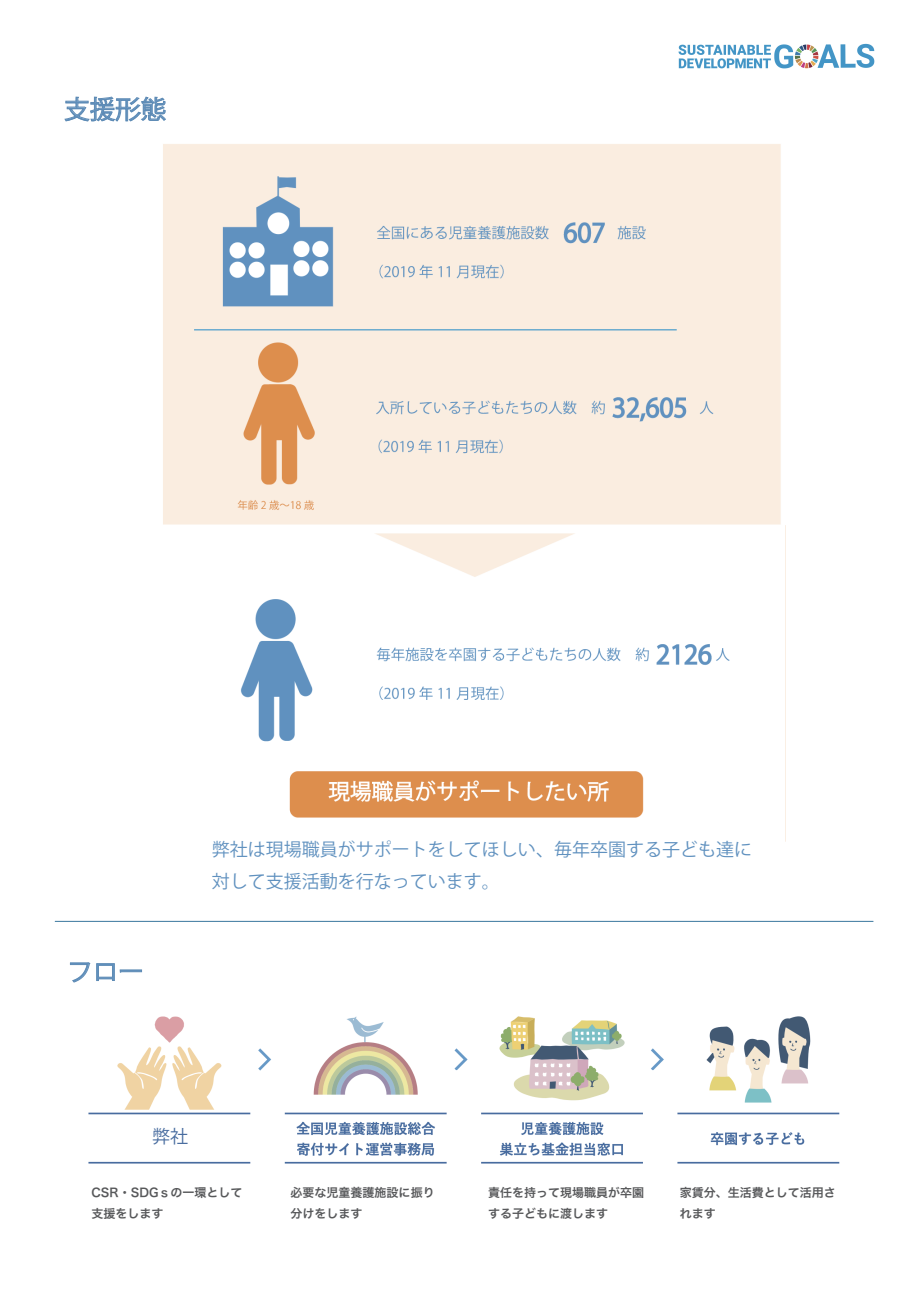
<style>
.page{position:relative;width:919px;height:1289px;background:#fff}
.page>*{position:absolute;margin:0;border:0;box-sizing:border-box;transform-origin:0 0}
.t1{font:25.5px "Koz Go Pr 6 N";color:#6091bf}
.t2{font:18px/31.5px "Koz Go Pr 6 N";color:#6091bf}
.t3{font:18px "Koz Go Pr 6 N";color:#486c9f}
.t4{font:12px/21px "Hira Kaku Pro W6";color:#57585a}
</style>
<div class="page">
<img style="left:163px;top:144px;width:618px;height:674px">
<img style="left:73px;top:982px;width:767px;height:182px">
<div style="left:131px;top:1124px;width:73px;height:28px;background:#fff"></div>
<svg style="left:70px;top:962px;width:72px;height:20px"></svg>
<img style="left:678px;top:43px;width:197px;height:26px">
<svg style="left:64px;top:96px;width:102px;height:26px"></svg>
<hr style="left:55px;top:920px;width:818px;height:2px;background:#5086a9">
<h1 class="t1" style="left:64px;top:95px;width:103px">支援形態</h1>
<h1 class="t1" style="left:67px;top:957px;width:78px">フロー</h1>
<h2 class="t2" style="left:212px;top:834px;width:541px">弊社は現場職員がサポートをしてほしい、毎年卒園する子ども達に対して支援活動を行なっています。</h2>
<h2 class="t3" style="left:152px;top:1126px;width:37px">弊社</h2>
<p class="t4" style="left:91px;top:1181px;width:153px">CSR・SDGｓの一環として支援をします</p>
<p class="t4" style="left:290px;top:1181px;width:145px">必要な児童養護施設に振り分けをします</p>
<p class="t4" style="left:488px;top:1181px;width:157px">責任を持って現場職員が卒園する子どもに渡します</p>
<p class="t4" style="left:679px;top:1181px;width:157px">家賃分、生活費として活用されます</p>
</div>
